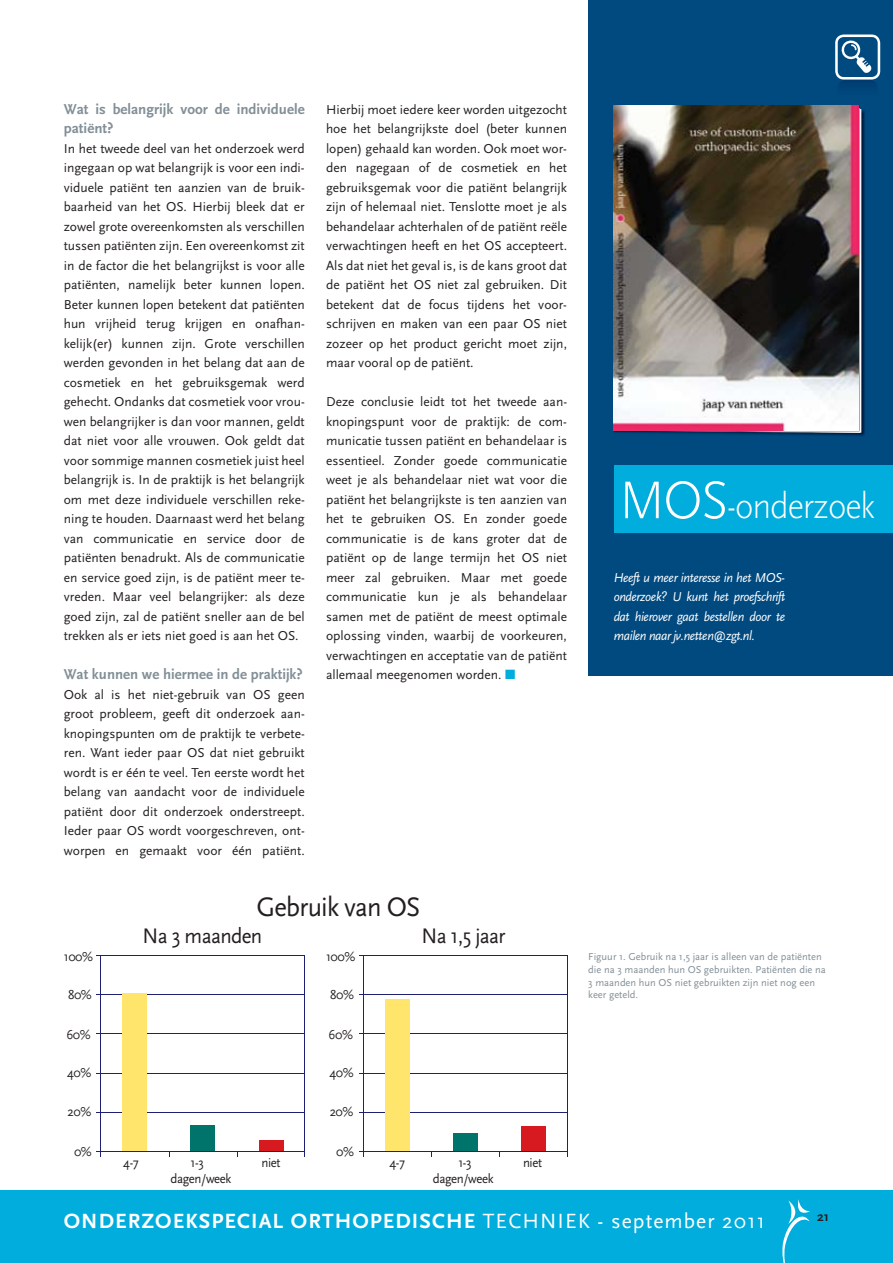
<style>
.page{position:relative;width:893px;height:1263px;background:#fff}
.page>*{position:absolute;margin:0;border:0;box-sizing:border-box;transform-origin:0 0}
.t1{font:300 37.35px "AD Scala Sans";letter-spacing:-.03em;color:#fff;scale:.95 1}
.t2{font:28.05px "AD Scala Sans";letter-spacing:-.03em;color:#231f20;scale:.95 1}
.t3{font:22.05px "AD Scala Sans";letter-spacing:-.03em;color:#231f20;scale:.95 1}
.t4{font:700 21.6px "AD Scala Sans";letter-spacing:.05em;color:#fff}
.t5{font:700 15px/19.5px "AD Scala Sans";color:#828f97}
.t6{font:13.5px/19.5px "AD Scala Sans";color:#231f20;text-align:justify}
.t7{font:italic 13.5px/19.5px "AD Scala Sans";letter-spacing:-.03em;color:#fff;text-align:justify;scale:.95 1}
.t8{font:13.5px "AD Scala Sans";color:#231f20;scale:.95 1}
.t9{font:13.5px "AD Scala Sans";letter-spacing:-.03em;color:#231f20;scale:.95 1}
.t10{font:700 13.5px "AD Scala Sans";color:#231f20}
.t11{font:10.5px/12.6px "AD Scala Sans";color:#828f97}
.s1{color:#00addc}
.s2{font-size:55.35px}
.s3{font-weight:400}
</style>
<div class="page">
<div style="left:588px;top:0;width:305px;height:675px;background:#004a80"></div>
<svg style="left:835px;top:34px;width:45px;height:52px"></svg>
<img style="left:662px;top:119px;width:203px;height:317px">
<img style="left:861px;top:109px;width:4px;height:10px">
<div style="left:614px;top:465px;width:279px;height:67px;background:#00addc"></div>
<img style="left:613px;top:105px;width:245px;height:325px">
<hr style="left:567px;top:955px;width:1px;height:202px;background:#1e2171">
<hr style="left:101px;top:955px;width:1px;height:202px;background:#1e2171">
<hr style="left:363px;top:955px;width:1px;height:202px;background:#1e2171">
<hr style="left:304px;top:955px;width:1px;height:202px;background:#1e2171">
<hr style="left:96px;top:1112px;width:209px;height:1px;background:#1e2171">
<hr style="left:359px;top:1112px;width:208px;height:1px;background:#1e2171">
<hr style="left:96px;top:1073px;width:209px;height:1px;background:#1e2171">
<hr style="left:359px;top:1073px;width:208px;height:1px;background:#1e2171">
<hr style="left:96px;top:1033px;width:209px;height:1px;background:#1e2171">
<hr style="left:359px;top:1033px;width:208px;height:1px;background:#1e2171">
<hr style="left:96px;top:994px;width:209px;height:1px;background:#1e2171">
<hr style="left:359px;top:994px;width:208px;height:1px;background:#1e2171">
<hr style="left:96px;top:955px;width:209px;height:1px;background:#1e2171">
<hr style="left:359px;top:955px;width:208px;height:1px;background:#1e2171">
<div style="left:122px;top:993px;width:25px;height:159px;background:#ffe56b"></div>
<div style="left:385px;top:999px;width:24px;height:153px;background:#ffe56b"></div>
<div style="left:259px;top:1140px;width:24px;height:12px;background:#d71920"></div>
<div style="left:521px;top:1126px;width:25px;height:26px;background:#d71920"></div>
<div style="left:191px;top:1125px;width:24px;height:27px;background:#00746a"></div>
<div style="left:453px;top:1133px;width:25px;height:19px;background:#00746a"></div>
<hr style="left:96px;top:1151px;width:209px;height:1px;background:#1e2171">
<hr style="left:359px;top:1151px;width:208px;height:1px;background:#1e2171">
<div style="left:0;top:1191px;width:893px;height:72px;background:#00addc"></div>
<svg style="left:782px;top:1199px;width:28px;height:64px"></svg>
<p class="t5" style="left:64px;top:100px;width:242px">Wat is belangrijk voor de individuele patiënt?</p>
<p class="t6" style="left:64px;top:139px;width:242px">In het tweede deel van het onderzoek werd ingegaan op wat belangrijk is voor een indi&shy;viduele patiënt ten aanzien van de bruik&shy;baarheid van het OS. Hierbij bleek dat er zowel grote overeenkomsten als verschillen tussen patiënten zijn. Een overeenkomst zit in de factor die het belangrijkst is voor alle patiënten, namelijk beter kunnen lopen.<br>Beter kunnen lopen betekent dat patiënten hun vrijheid terug krijgen en onafhan&shy;kelijk(er) kunnen zijn. Grote verschillen werden gevonden in het belang dat aan de cosmetiek en het gebruiksgemak werd gehecht. Ondanks dat cosmetiek voor vrou&shy;wen belangrijker is dan voor mannen, geldt dat niet voor alle vrouwen. Ook geldt dat voor sommige mannen cosmetiek juist heel belangrijk is. In de praktijk is het belangrijk om met deze individuele verschillen reke&shy;ning te houden. Daarnaast werd het belang van communicatie en service door de patiënten benadrukt. Als de communicatie en service goed zijn, is de patiënt meer te&shy;vreden. Maar veel belangrijker: als deze goed zijn, zal de patiënt sneller aan de bel trekken als er iets niet goed is aan het OS.</p>
<p class="t5" style="left:64px;top:665px;width:240px">Wat kunnen we hiermee in de praktijk?</p>
<p class="t6" style="left:64px;top:685px;width:242px">Ook al is het niet-gebruik van OS geen groot probleem, geeft dit onderzoek aan&shy;knopingspunten om de praktijk te verbete&shy;ren. Want ieder paar OS dat niet gebruikt wordt is er één te veel. Ten eerste wordt het belang van aandacht voor de individuele patiënt door dit onderzoek onderstreept.<br>Ieder paar OS wordt voorgeschreven, ont&shy;worpen en gemaakt voor één patiënt.</p>
<p class="t6" style="left:326px;top:100px;width:242px">Hierbij moet iedere keer worden uitgezocht hoe het belangrijkste doel (beter kunnen lopen) gehaald kan worden. Ook moet wor&shy;den nagegaan of de cosmetiek en het gebruiksgemak voor die patiënt belangrijk zijn of helemaal niet. Tenslotte moet je als behandelaar achterhalen of de patiënt reële verwachtingen heeft en het OS accepteert.<br>Als dat niet het geval is, is de kans groot dat de patiënt het OS niet zal gebruiken. Dit betekent dat de focus tijdens het voor&shy;schrijven en maken van een paar OS niet zozeer op het product gericht moet zijn, maar vooral op de patiënt.</p>
<p class="t6" style="left:326px;top:392px;width:242px">Deze conclusie leidt tot het tweede aan&shy;knopingspunt voor de praktijk: de com&shy;municatie tussen patiënt en behandelaar is essentieel. Zonder goede communicatie weet je als behandelaar niet wat voor die patiënt het belangrijkste is ten aanzien van het te gebruiken OS. En zonder goede communicatie is de kans groter dat de patiënt op de lange termijn het OS niet meer zal gebruiken. Maar met goede communicatie kun je als behandelaar samen met de patiënt de meest optimale oplossing vinden, waarbij de voorkeuren, verwachtingen en acceptatie van de patiënt allemaal meegenomen worden. <span class="s1">■</span></p>
<p class="t2" style="left:257px;top:891px;width:174px">Gebruik van OS</p>
<p class="t3" style="left:143px;top:923px;width:128px">Na 3 maanden</p>
<p class="t3" style="left:421px;top:923px;width:90px">Na 1,5 jaar</p>
<p class="t8" style="left:64px;top:949px;width:32px">100%</p>
<p class="t8" style="left:326px;top:949px;width:32px">100%</p>
<p class="t8" style="left:68px;top:987px;width:27px">80%</p>
<p class="t8" style="left:330px;top:987px;width:27px">80%</p>
<p class="t8" style="left:66px;top:1027px;width:27px">60%</p>
<p class="t8" style="left:329px;top:1027px;width:27px">60%</p>
<p class="t8" style="left:67px;top:1065px;width:27px">40%</p>
<p class="t8" style="left:329px;top:1065px;width:27px">40%</p>
<p class="t8" style="left:67px;top:1104px;width:27px">20%</p>
<p class="t8" style="left:330px;top:1104px;width:27px">20%</p>
<p class="t8" style="left:74px;top:1144px;width:20px">0%</p>
<p class="t8" style="left:336px;top:1144px;width:20px">0%</p>
<p class="t8" style="left:123px;top:1155px;width:18px">4-7</p>
<p class="t8" style="left:390px;top:1155px;width:18px">4-7</p>
<p class="t9" style="left:171px;top:1171px;width:65px">dagen/week</p>
<p class="t9" style="left:433px;top:1171px;width:65px">dagen/week</p>
<p class="t8" style="left:191px;top:1155px;width:15px">1-3</p>
<p class="t8" style="left:261px;top:1155px;width:21px">niet</p>
<p class="t8" style="left:458px;top:1155px;width:15px">1-3</p>
<p class="t8" style="left:523px;top:1155px;width:21px">niet</p>
<p class="t1" style="left:619px;top:486px;width:271px"><span class="s2">MOS</span>-onderzoek</p>
<p class="t7" style="left:614px;top:568px;width:182px">Heeft u meer interesse in het MOS&shy;onderzoek? U kunt het proefschrift dat hierover gaat bestellen door te mailen naar jv.netten@zgt.nl.</p>
<p class="t11" style="left:588px;top:951px;width:239px">Figuur 1. Gebruik na 1,5 jaar is alleen van de patiënten die na 3 maanden hun OS gebruikten. Patiënten die na 3 maanden hun OS niet gebruikten zijn niet nog een keer geteld.</p>
<p class="t4" style="left:64px;top:1209px;width:703px">ONDERZOEKSPECIAL ORTHOPEDISCHE <span class="s3">TECHNIEK - september 2011</span></p>
<p class="t10" style="left:817px;top:1209px;width:14px">21</p>
</div>
